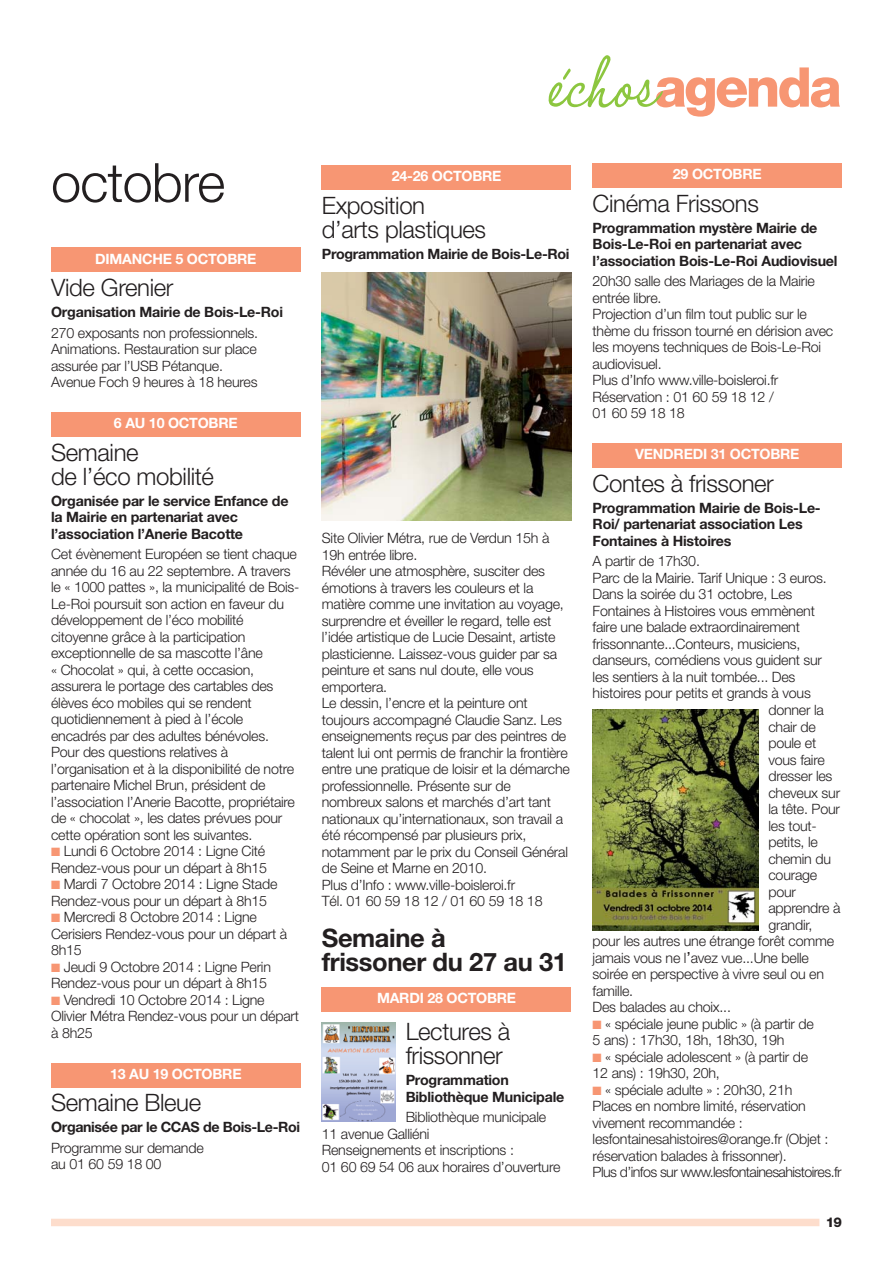
<style>
.page{position:relative;width:893px;height:1263px;background:#fff}
.page>*{position:absolute;margin:0;border:0;box-sizing:border-box;transform-origin:0 0}
.t1{font:800 54.9px "Helvetica Neue";letter-spacing:-.05em;color:#f79673}
.t2{font:300 54px "Helvetica Neue";letter-spacing:-.015em;color:#231f20}
.t3{font:700 25.5px/24px "Helvetica Neue";letter-spacing:-.015em;color:#231f20}
.t4{font:300 24px/24px "Helvetica Neue";letter-spacing:-.015em;color:#231f20}
.t5{font:300 14.25px/16.5px "Helvetica Neue";letter-spacing:-.015em;color:#231f20}
.t6{font:700 14.25px/16.5px "Helvetica Neue";letter-spacing:-.015em;color:#231f20}
.t7{font:700 14.25px "Helvetica Neue";letter-spacing:-.015em;color:#fff}
.t8{font:800 13.5px "Helvetica Neue";color:#231f20}
.s1{color:#f79673}
.s2{font-family:"Halo Handletter";font-weight:400;font-style:italic;font-size:93.9px;color:#8cc63f}
.s3{font-family:"Lucida Sans Unicode";font-weight:400}
</style>
<div class="page">
<div style="left:51px;top:248px;width:249px;height:24px;background:#f79673"></div>
<div style="left:51px;top:412px;width:249px;height:25px;background:#f79673"></div>
<div style="left:51px;top:1063px;width:249px;height:24px;background:#f79673"></div>
<div style="left:322px;top:165px;width:249px;height:25px;background:#f79673"></div>
<div style="left:322px;top:987px;width:249px;height:25px;background:#f79673"></div>
<div style="left:592px;top:163px;width:250px;height:25px;background:#f79673"></div>
<div style="left:592px;top:443px;width:250px;height:25px;background:#f79673"></div>
<img style="left:322px;top:272px;width:249px;height:249px">
<img style="left:322px;top:1023px;width:73px;height:99px">
<img style="left:592px;top:710px;width:166px;height:221px">
<div style="left:51px;top:1219px;width:768px;height:7px;background:#fdddcc"></div>
<h2 class="t2" style="left:51px;top:163px;width:176px">octobre</h2>
<p class="t7" style="left:95px;top:254px;width:163px">DIMANCHE 5 OCTOBRE</p>
<h3 class="t4" style="left:51px;top:278px;width:124px">Vide Grenier</h3>
<p class="t6" style="left:51px;top:305px;width:233px">Organisation Mairie de Bois-Le-Roi</p>
<p class="t5" style="left:51px;top:326px;width:208px">270 exposants non professionnels.<br>Animations. Restauration sur place assurée par l’USB Pétanque.<br>Avenue Foch 9 heures à 18 heures</p>
<p class="t7" style="left:114px;top:418px;width:125px">6 AU 10 OCTOBRE</p>
<h3 class="t4" style="left:51px;top:442px;width:164px">Semaine<br>de l’éco mobilité</h3>
<p class="t6" style="left:51px;top:493px;width:239px">Organisée par le service Enfance de la Mairie en partenariat avec l’association l’Anerie Bacotte</p>
<p class="t5" style="left:51px;top:547px;width:250px">Cet évènement Européen se tient chaque année du 16 au 22 septembre. A travers le « 1000 pattes », la municipalité de Bois-Le-Roi poursuit son action en faveur du développement de l’éco mobilité citoyenne grâce à la participation exceptionnelle de sa mascotte l’âne<br>« Chocolat » qui, à cette occasion, assurera le portage des cartables des élèves éco mobiles qui se rendent quotidiennement à pied à l’école encadrés par des adultes bénévoles.<br>Pour des questions relatives à l’organisation et à la disponibilité de notre partenaire Michel Brun, président de l’association l’Anerie Bacotte, propriétaire de « chocolat », les dates prévues pour cette opération sont les suivantes.</p>
<p class="t5" style="left:51px;top:844px;width:217px"><span class="s1">■</span> Lundi 6 Octobre 2014 : Ligne Cité<br>Rendez-vous pour un départ à 8h15</p>
<p class="t5" style="left:51px;top:877px;width:228px"><span class="s1">■</span> Mardi 7 Octobre 2014 : Ligne Stade<br>Rendez-vous pour un départ à 8h15</p>
<p class="t5" style="left:51px;top:910px;width:238px"><span class="s1">■</span> Mercredi 8 Octobre 2014 : Ligne<br>Cerisiers Rendez-vous pour un départ à<br>8h15</p>
<p class="t5" style="left:51px;top:960px;width:221px"><span class="s1">■</span> Jeudi 9 Octobre 2014 : Ligne Perin<br>Rendez-vous pour un départ à 8h15</p>
<p class="t5" style="left:51px;top:993px;width:249px"><span class="s1">■</span> Vendredi 10 Octobre 2014 : Ligne<br>Olivier Métra Rendez-vous pour un départ à 8h25</p>
<p class="t7" style="left:110px;top:1069px;width:133px">13 AU 19 OCTOBRE</p>
<h3 class="t4" style="left:51px;top:1093px;width:152px">Semaine Bleue</h3>
<p class="t6" style="left:51px;top:1120px;width:250px">Organisée par le CCAS de Bois-Le-Roi</p>
<p class="t5" style="left:51px;top:1141px;width:154px">Programme sur demande au 01 60 59 18 00</p>
<p class="t7" style="left:392px;top:171px;width:111px">24-26 OCTOBRE</p>
<h1 class="t1" style="left:553px;top:67px;width:290px"><span class="s2">échos</span>agenda</h1>
<p class="t7" style="left:673px;top:169px;width:90px">29 OCTOBRE</p>
<h3 class="t4" style="left:322px;top:196px;width:166px">Exposition d’arts plastiques</h3>
<p class="t6" style="left:322px;top:247px;width:249px">Programmation Mairie de Bois-Le-Roi</p>
<p class="t5" style="left:322px;top:531px;width:250px">Site Olivier Métra, rue de Verdun 15h à 19h entrée libre.<br>Révéler une atmosphère, susciter des émotions à travers les couleurs et la matière comme une invitation au voyage, surprendre et éveiller le regard, telle est l’idée artistique de Lucie Desaint, artiste plasticienne. Laissez-vous guider par sa peinture et sans nul doute, elle vous emportera.<br>Le dessin, l’encre et la peinture ont toujours accompagné Claudie Sanz. Les enseignements reçus par des peintres de talent lui ont permis de franchir la frontière entre une pratique de loisir et la démarche professionnelle. Présente sur de nombreux salons et marchés d’art tant nationaux qu’internationaux, son travail a été récompensé par plusieurs prix, notamment par le prix du Conseil Général de Seine et Marne en 2010.<br>Plus d’Info : www.ville-boisleroi.fr<br>Tél. 01 60 59 18 12 / 01 60 59 18 18</p>
<h3 class="t3" style="left:322px;top:928px;width:247px">Semaine à<br>frissoner du 27 au 31</h3>
<p class="t7" style="left:377px;top:993px;width:141px">MARDI 28 OCTOBRE</p>
<h3 class="t4" style="left:406px;top:1022px;width:106px">Lectures à frissonner</h3>
<p class="t6" style="left:406px;top:1073px;width:160px">Programmation<br>Bibliothèque Municipale</p>
<p class="t5" style="left:322px;top:1110px;width:240px;text-indent:84px">Bibliothèque municipale<br>11 avenue Galliéni<br>Renseignements et inscriptions :<br>01 60 69 54 06 aux horaires d’ouverture</p>
<h3 class="t4" style="left:593px;top:194px;width:168px">Cinéma Frissons</h3>
<p class="t6" style="left:593px;top:221px;width:246px">Programmation mystère Mairie de<br>Bois-Le-Roi en partenariat avec l’association Bois-Le-Roi Audiovisuel</p>
<p class="t5" style="left:593px;top:274px;width:242px">20h30 salle des Mariages de la Mairie entrée libre.<br>Projection d’un film tout public sur le thème du frisson tourné en dérision avec les moyens techniques de Bois-Le-Roi audiovisuel.<br>Plus d’Info www.ville-boisleroi.fr<br>Réservation : 01 60 59 18 12 /<br>01 60 59 18 18</p>
<p class="t7" style="left:635px;top:449px;width:166px">VENDREDI 31 OCTOBRE</p>
<h3 class="t4" style="left:593px;top:474px;width:183px">Contes à frissoner</h3>
<p class="t6" style="left:593px;top:501px;width:230px">Programmation Mairie de Bois-Le-<br>Roi/ partenariat association Les<br>Fontaines à Histoires</p>
<p class="t5" style="left:593px;top:554px;width:109px">A partir de 17h30.</p>
<p class="t5" style="left:593px;top:571px;width:236px">Parc de la Mairie. Tarif Unique : 3 euros.</p>
<p class="t5" style="left:593px;top:587px;width:201px">Dans la soirée du 31 octobre, Les</p>
<p class="t5" style="left:593px;top:604px;width:224px">Fontaines à Histoires vous emmènent</p>
<p class="t5" style="left:593px;top:620px;width:209px">faire une balade extraordinairement</p>
<p class="t5" style="left:593px;top:637px;width:209px">frissonnante...Conteurs, musiciens,</p>
<p class="t5" style="left:593px;top:653px;width:231px">danseurs, comédiens vous guident sur</p>
<p class="t5" style="left:593px;top:670px;width:204px">les sentiers à la nuit tombée... Des</p>
<p class="t5" style="left:593px;top:686px;width:220px">histoires pour petits et grands à vous</p>
<p class="t5" style="left:768px;top:703px;width:57px">donner la</p>
<p class="t5" style="left:768px;top:719px;width:49px">chair de</p>
<p class="t5" style="left:768px;top:736px;width:49px">poule et</p>
<p class="t5" style="left:768px;top:752px;width:58px">vous faire</p>
<p class="t5" style="left:768px;top:769px;width:66px">dresser les</p>
<p class="t5" style="left:768px;top:785px;width:73px">cheveux sur</p>
<p class="t5" style="left:768px;top:802px;width:73px">la tête. Pour</p>
<p class="t5" style="left:768px;top:818px;width:50px">les tout-</p>
<p class="t5" style="left:768px;top:835px;width:51px">petits, le</p>
<p class="t5" style="left:768px;top:851px;width:64px">chemin du</p>
<p class="t5" style="left:768px;top:868px;width:50px">courage</p>
<p class="t5" style="left:768px;top:884px;width:29px">pour</p>
<p class="t5" style="left:768px;top:901px;width:74px">apprendre à</p>
<p class="t5" style="left:768px;top:917px;width:45px">grandir,</p>
<p class="t5" style="left:593px;top:934px;width:243px">pour les autres une étrange forêt comme</p>
<p class="t5" style="left:593px;top:950px;width:218px">jamais vous ne l<span class="s3">ʼ</span>avez vue...Une belle</p>
<p class="t5" style="left:593px;top:967px;width:233px">soirée en perspective à vivre seul ou en</p>
<p class="t5" style="left:593px;top:983px;width:42px">famille.</p>
<p class="t5" style="left:593px;top:1000px;width:140px">Des balades au choix...</p>
<p class="t5" style="left:593px;top:1016px;width:223px"><span class="s1">■</span> « spéciale jeune public » (à partir de<br>5 ans) : 17h30, 18h, 18h30, 19h</p>
<p class="t5" style="left:593px;top:1049px;width:217px"><span class="s1">■</span> « spéciale adolescent » (à partir de<br>12 ans) : 19h30, 20h,</p>
<p class="t5" style="left:593px;top:1082px;width:251px"><span class="s1">■</span> « spéciale adulte » : 20h30, 21h<br>Places en nombre limité, réservation vivement recommandée : lesfontainesahistoires@orange.fr (Objet : réservation balades à frissonner).<br>Plus d’infos sur www.lesfontainesahistoires.fr</p>
<p class="t8" style="left:826px;top:1217px;width:18px">19</p>
</div>
